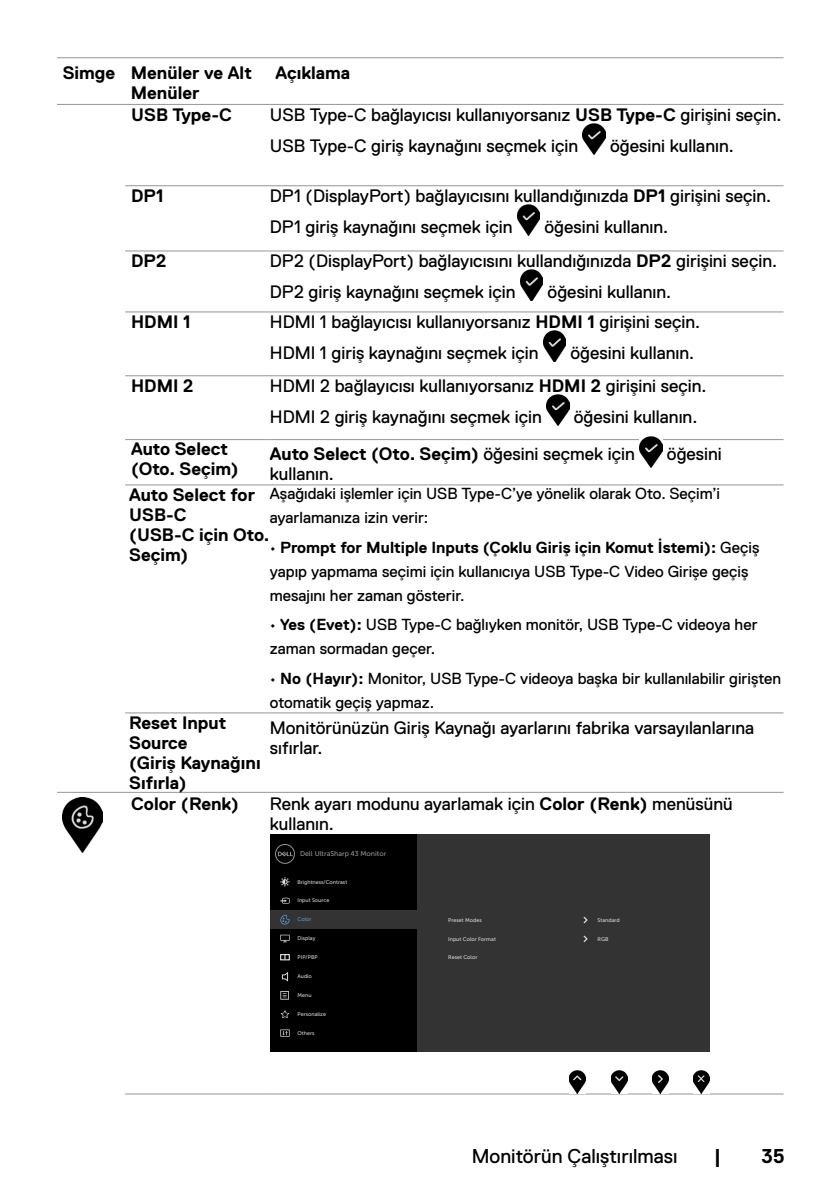
<style>
.page{position:relative;width:840px;height:1191px;background:#fff}
.page>*{position:absolute;margin:0;border:0;box-sizing:border-box;transform-origin:0 0}
.t1{font:20px "Dell Replica";color:#000}
.t2{font:700 20px "Dell Replica";color:#000}
.Table_Paragraph{font:18px/20px "Dell Replica";color:#000}
.Table_Paragraph-2{font:700 18px/20px "Dell Replica";color:#000}
.Table_Paragraph-Inde{font:700 18px/20px "Dell Replica";color:#000}
.Table_Head{font:700 18px/20px "Dell Replica";color:#000}
.Table_Paragraph-3{font:16px/24px "Dell Replica";color:#000}
.t3{font:7px "Museo Sans For Dell 500";color:#939393}
.t4{font:5.4px "Museo Sans For Dell 500";color:#d9d9d9}
.t5{font:5.4px "Museo Sans For Dell 500";color:#5b9bd5}
.s1{font-weight:700}
.s2{font-weight:400}
</style>
<div class="page">
<hr style="left:57px;top:57px;width:68px;height:1px;background:#939598">
<hr style="left:125px;top:57px;width:145px;height:1px;background:#939598">
<hr style="left:270px;top:57px;width:513px;height:1px;background:#939598">
<hr style="left:57px;top:104px;width:68px;height:1px;background:#939598">
<hr style="left:125px;top:104px;width:145px;height:1px;background:#939598">
<hr style="left:270px;top:104px;width:513px;height:1px;background:#939598">
<hr style="left:125px;top:185px;width:145px;height:1px;background:#939598">
<hr style="left:270px;top:185px;width:513px;height:1px;background:#939598">
<hr style="left:125px;top:251px;width:145px;height:1px;background:#939598">
<hr style="left:270px;top:251px;width:513px;height:1px;background:#939598">
<hr style="left:125px;top:311px;width:145px;height:1px;background:#939598">
<hr style="left:270px;top:311px;width:513px;height:1px;background:#939598">
<hr style="left:125px;top:375px;width:145px;height:1px;background:#939598">
<hr style="left:270px;top:375px;width:513px;height:1px;background:#939598">
<hr style="left:125px;top:439px;width:145px;height:1px;background:#939598">
<hr style="left:270px;top:439px;width:513px;height:1px;background:#939598">
<hr style="left:125px;top:792px;width:145px;height:1px;background:#939598">
<hr style="left:125px;top:1093px;width:145px;height:1px;background:#939598">
<hr style="left:270px;top:1093px;width:513px;height:1px;background:#939598">
<hr style="left:57px;top:792px;width:68px;height:1px;background:#939598">
<hr style="left:270px;top:792px;width:513px;height:1px;background:#939598">
<hr style="left:125px;top:484px;width:145px;height:1px;background:#939598">
<hr style="left:270px;top:484px;width:513px;height:1px;background:#939598">
<hr style="left:125px;top:712px;width:145px;height:1px;background:#939598">
<hr style="left:270px;top:712px;width:513px;height:1px;background:#939598">
<img style="left:582px;top:123px;width:23px;height:32px">
<img style="left:517px;top:204px;width:22px;height:31px">
<img style="left:520px;top:269px;width:22px;height:32px">
<img style="left:543px;top:330px;width:22px;height:32px">
<img style="left:546px;top:394px;width:22px;height:31px">
<img style="left:639px;top:436px;width:23px;height:31px">
<img style="left:63px;top:797px;width:39px;height:56px">
<div style="left:270px;top:834px;width:439px;height:217px;background:#333"></div>
<div style="left:270px;top:834px;width:146px;height:38px;background:#000"></div>
<svg style="left:275px;top:844px;width:20px;height:20px"></svg>
<div style="left:270px;top:891px;width:146px;height:19px;background:#000"></div>
<div style="left:270px;top:929px;width:146px;height:19px;background:#000"></div>
<div style="left:270px;top:948px;width:146px;height:18px;background:#000"></div>
<div style="left:270px;top:966px;width:146px;height:19px;background:#000"></div>
<div style="left:270px;top:985px;width:146px;height:19px;background:#000"></div>
<div style="left:270px;top:1004px;width:146px;height:19px;background:#000"></div>
<div style="left:270px;top:1023px;width:146px;height:19px;background:#000"></div>
<div style="left:270px;top:1042px;width:146px;height:9px;background:#000"></div>
<div style="left:270px;top:872px;width:146px;height:19px;background:#000"></div>
<svg style="left:583px;top:916px;width:4px;height:7px"></svg>
<svg style="left:583px;top:935px;width:4px;height:7px"></svg>
<img style="left:569px;top:1070px;width:16px;height:23px">
<img style="left:611px;top:1070px;width:15px;height:23px">
<img style="left:652px;top:1070px;width:16px;height:23px">
<img style="left:693px;top:1070px;width:16px;height:23px">
<svg style="left:280px;top:897px;width:9px;height:7px"></svg>
<svg style="left:280px;top:934px;width:9px;height:8px"></svg>
<svg style="left:280px;top:877px;width:9px;height:9px"></svg>
<svg style="left:280px;top:914px;width:10px;height:10px"></svg>
<svg style="left:280px;top:991px;width:9px;height:8px"></svg>
<svg style="left:280px;top:1010px;width:9px;height:8px"></svg>
<svg style="left:280px;top:1029px;width:9px;height:7px"></svg>
<svg style="left:281px;top:972px;width:7px;height:10px"></svg>
<svg style="left:280px;top:954px;width:10px;height:6px"></svg>
<p class="Table_Head" style="left:63px;top:63px;width:54px">Simge</p>
<p class="Table_Head" style="left:131px;top:63px;width:122px">Menüler ve Alt<br>Menüler</p>
<p class="Table_Head" style="left:275px;top:63px;width:76px">Açıklama</p>
<p class="Table_Paragraph-Inde" style="left:131px;top:105px;width:102px">USB Type-C</p>
<p class="Table_Paragraph" style="left:270px;top:105px;width:513px">USB Type-C bağlayıcısı kullanıyorsanız <span class="s1">USB Type-C</span> girişini seçin.</p>
<p class="Table_Paragraph" style="left:270px;top:136px;width:309px">USB Type-C giriş kaynağını seçmek için</p>
<p class="Table_Paragraph" style="left:610px;top:136px;width:125px">öğesini kullanın.</p>
<p class="Table_Paragraph-Inde" style="left:131px;top:185px;width:34px">DP1</p>
<p class="Table_Paragraph" style="left:270px;top:185px;width:502px">DP1 (DisplayPort) bağlayıcısını kullandığınızda <span class="s1">DP1</span> girişini seçin.</p>
<p class="Table_Paragraph" style="left:270px;top:217px;width:244px">DP1 giriş kaynağını seçmek için</p>
<p class="Table_Paragraph" style="left:544px;top:217px;width:125px">öğesini kullanın.</p>
<p class="Table_Paragraph-Inde" style="left:131px;top:251px;width:37px">DP2</p>
<p class="Table_Paragraph" style="left:270px;top:251px;width:508px">DP2 (DisplayPort) bağlayıcısını kullandığınızda <span class="s1">DP2</span> girişini seçin.</p>
<p class="Table_Paragraph" style="left:270px;top:282px;width:247px">DP2 giriş kaynağını seçmek için</p>
<p class="Table_Paragraph" style="left:547px;top:282px;width:125px">öğesini kullanın.</p>
<p class="Table_Paragraph-Inde" style="left:131px;top:311px;width:61px">HDMI 1</p>
<p class="Table_Paragraph" style="left:270px;top:311px;width:432px">HDMI 1 bağlayıcısı kullanıyorsanız <span class="s1">HDMI 1</span> girişini seçin.</p>
<p class="Table_Paragraph" style="left:270px;top:343px;width:270px">HDMI 1 giriş kaynağını seçmek için</p>
<p class="Table_Paragraph" style="left:570px;top:343px;width:125px">öğesini kullanın.</p>
<p class="Table_Paragraph-Inde" style="left:131px;top:375px;width:64px">HDMI 2</p>
<p class="Table_Paragraph" style="left:270px;top:375px;width:438px">HDMI 2 bağlayıcısı kullanıyorsanız <span class="s1">HDMI 2</span> girişini seçin.</p>
<p class="Table_Paragraph" style="left:270px;top:407px;width:273px">HDMI 2 giriş kaynağını seçmek için</p>
<p class="Table_Paragraph" style="left:573px;top:407px;width:125px">öğesini kullanın.</p>
<p class="Table_Paragraph-Inde" style="left:131px;top:439px;width:109px">Auto Select (Oto. Seçim)</p>
<p class="Table_Paragraph-2" style="left:270px;top:444px;width:366px">Auto Select (Oto. Seçim) <span class="s2">öğesini seçmek için</span></p>
<p class="Table_Paragraph" style="left:666px;top:444px;width:56px">öğesini</p>
<p class="Table_Paragraph" style="left:270px;top:464px;width:65px">kullanın.</p>
<p class="Table_Paragraph-Inde" style="left:129px;top:484px;width:142px">Auto Select for<br>USB-C<br>(USB-C için Oto.<br>Seçim)</p>
<p class="Table_Paragraph-3" style="left:270px;top:481px;width:451px">Aşağıdaki işlemler için USB Type-C’ye yönelik olarak Oto. Seçim’i ayarlamanıza izin verir:</p>
<p class="Table_Paragraph-3" style="left:270px;top:535px;width:490px">• <span class="s1">Prompt for Multiple Inputs (Çoklu Giriş için Komut İstemi):</span> Geçiş yapıp yapmama seçimi için kullanıcıya USB Type-C Video Girişe geçiş mesajını her zaman gösterir.</p>
<p class="Table_Paragraph-3" style="left:270px;top:613px;width:489px">• <span class="s1">Yes (Evet):</span> USB Type-C bağlıyken monitör, USB Type-C videoya her zaman sormadan geçer.</p>
<p class="Table_Paragraph-3" style="left:270px;top:666px;width:512px">• <span class="s1">No (Hayır):</span> Monitor, USB Type-C videoya başka bir kullanılabilir girişten otomatik geçiş yapmaz.</p>
<p class="Table_Paragraph-2" style="left:129px;top:712px;width:133px">Reset Input<br>Source<br>(Giriş Kaynağını<br>Sıfırla)</p>
<p class="Table_Paragraph" style="left:270px;top:717px;width:485px">Monitörünüzün Giriş Kaynağı ayarlarını fabrika varsayılanlarına sıfırlar.</p>
<p class="Table_Paragraph-2" style="left:131px;top:793px;width:109px">Color (Renk)</p>
<p class="Table_Paragraph" style="left:270px;top:793px;width:464px">Renk ayarı modunu ayarlamak için <span class="s1">Color (Renk)</span> menüsünü kullanın.</p>
<p class="t3" style="left:300px;top:850px;width:88px">Dell UltraSharp 43 Monitor</p>
<p class="t4" style="left:297px;top:878px;width:51px">Brightness/Contrast</p>
<p class="t5" style="left:297px;top:916px;width:15px">Color</p>
<p class="t4" style="left:297px;top:935px;width:19px">Display</p>
<p class="t4" style="left:297px;top:897px;width:33px">Input Source</p>
<p class="t4" style="left:597px;top:917px;width:24px">Standard</p>
<p class="t4" style="left:597px;top:935px;width:12px">RGB</p>
<p class="t4" style="left:448px;top:917px;width:35px">Preset Modes</p>
<p class="t4" style="left:448px;top:954px;width:31px">Reset Color</p>
<p class="t4" style="left:448px;top:935px;width:49px">Input Color Format</p>
<p class="t4" style="left:297px;top:954px;width:22px">PIP/PBP</p>
<p class="t4" style="left:297px;top:973px;width:16px">Audio</p>
<p class="t4" style="left:297px;top:992px;width:16px">Menu</p>
<p class="t4" style="left:297px;top:1011px;width:30px">Personalize</p>
<p class="t4" style="left:297px;top:1030px;width:18px">Others</p>
<p class="t1" style="left:471px;top:1144px;width:207px">Monitörün Çalıştırılması</p>
<p class="t2" style="left:713px;top:1144px;width:9px">|</p>
<p class="t2" style="left:761px;top:1144px;width:25px">35</p>
</div>
